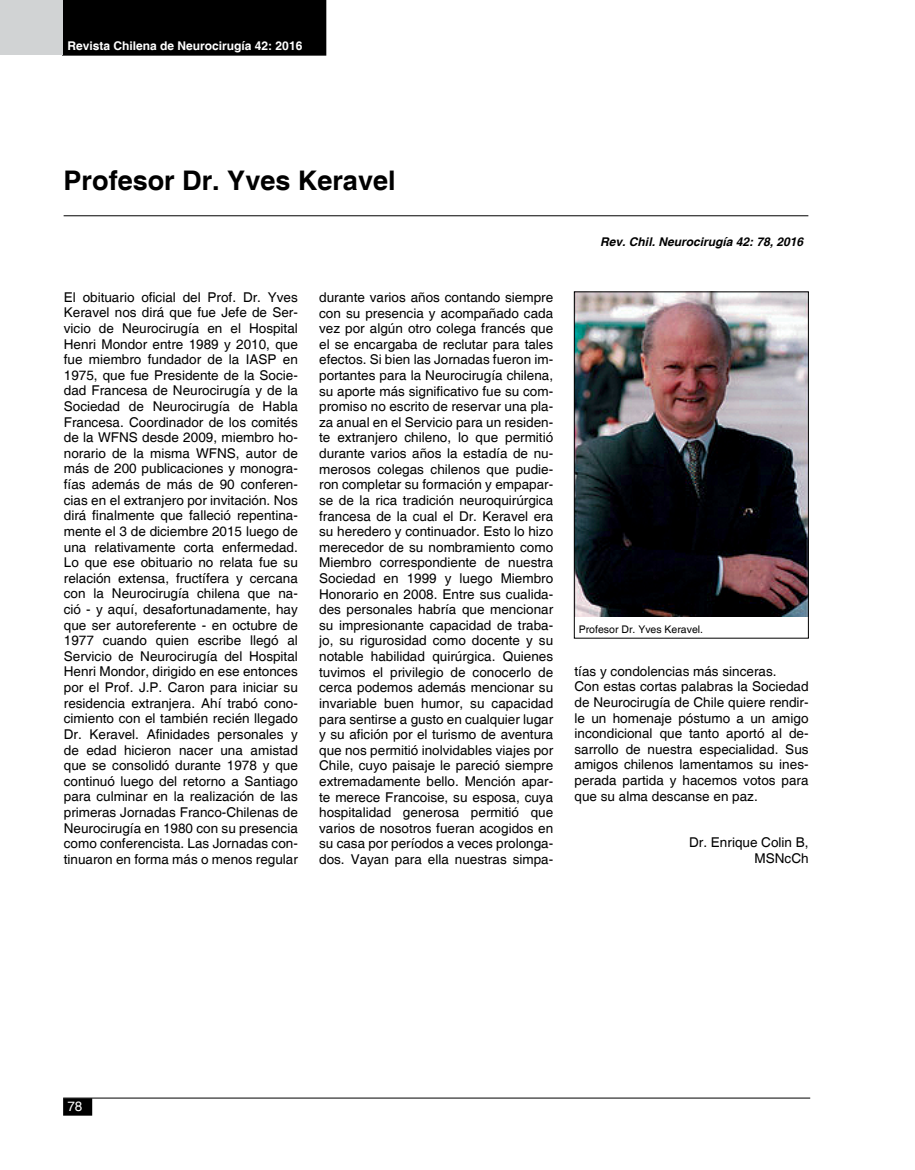
<style>
.page{position:relative;width:915px;height:1170px;background:#fff}
.page>*{position:absolute;margin:0;border:0;box-sizing:border-box;transform-origin:0 0}
.t1{font:700 27px "Helvetica";color:#000}
.t2{font:13.5px/15.6px "Helvetica";color:#000;text-align:justify}
.t3{font:13.5px "Helvetica";color:#fff}
.t4{font:700 12px "Helvetica";color:#fff}
.t5{font:italic 700 12px "Helvetica";color:#000}
.t6{font:10.5px "Helvetica";color:#000}
</style>
<div class="page">
<div style="left:64px;top:1098px;width:27px;height:16px;background:#000"></div>
<div style="left:63px;top:1098px;width:29px;height:17px;border:2px solid #000"></div>
<hr style="left:63px;top:1097px;width:747px;height:1px;background:#000">
<div style="left:62px;top:0;width:264px;height:56px;background:#000"></div>
<div style="left:0;top:0;width:62px;height:55px;background:#d1d3d4"></div>
<hr style="left:64px;top:215px;width:744px;height:1px;background:#000">
<img style="left:576px;top:293px;width:230px;height:323px">
<div style="left:574px;top:291px;width:234px;height:347px;border:1px solid #000"></div>
<p class="t4" style="left:67px;top:39px;width:236px">Revista Chilena de Neurocirugía 42: 2016</p>
<h1 class="t1" style="left:64px;top:164px;width:333px">Profesor Dr. Yves Keravel</h1>
<p class="t2" style="left:64px;top:289px;width:235px">El obituario oficial del Prof. Dr. Yves Keravel nos dirá que fue Jefe de Ser&shy;vicio de Neurocirugía en el Hospital Henri Mondor entre 1989 y 2010, que fue miembro fundador de la IASP en 1975, que fue Presidente de la Socie&shy;dad Francesa de Neurocirugía y de la Sociedad de Neurocirugía de Habla Francesa. Coordinador de los comités de la WFNS desde 2009, miembro ho&shy;norario de la misma WFNS, autor de más de 200 publicaciones y monogra&shy;fías además de más de 90 conferen&shy;cias en el extranjero por invitación. Nos dirá finalmente que falleció repentina&shy;mente el 3 de diciembre 2015 luego de una relativamente corta enfermedad.<br>Lo que ese obituario no relata fue su relación extensa, fructífera y cercana con la Neurocirugía chilena que na&shy;ció - y aquí, desafortunadamente, hay que ser autoreferente - en octubre de 1977 cuando quien escribe llegó al Servicio de Neurocirugía del Hospital Henri Mondor, dirigido en ese entonces por el Prof. J.P. Caron para iniciar su residencia extranjera. Ahí trabó cono&shy;cimiento con el también recién llegado Dr. Keravel. Afinidades personales y de edad hicieron nacer una amistad que se consolidó durante 1978 y que continuó luego del retorno a Santiago para culminar en la realización de las primeras Jornadas Franco-Chilenas de Neurocirugía en 1980 con su presencia como conferencista. Las Jornadas con&shy;tinuaron en forma más o menos regular</p>
<p class="t2" style="left:319px;top:290px;width:235px">durante varios años contando siempre con su presencia y acompañado cada vez por algún otro colega francés que el se encargaba de reclutar para tales efectos. Si bien las Jornadas fueron im&shy;portantes para la Neurocirugía chilena, su aporte más significativo fue su com&shy;promiso no escrito de reservar una pla&shy;za anual en el Servicio para un residen&shy;te extranjero chileno, lo que permitió durante varios años la estadía de nu&shy;merosos colegas chilenos que pudie&shy;ron completar su formación y empapar&shy;se de la rica tradición neuroquirúrgica francesa de la cual el Dr. Keravel era su heredero y continuador. Esto lo hizo merecedor de su nombramiento como Miembro correspondiente de nuestra Sociedad en 1999 y luego Miembro Honorario en 2008. Entre sus cualida&shy;des personales habría que mencionar su impresionante capacidad de traba&shy;jo, su rigurosidad como docente y su notable habilidad quirúrgica. Quienes tuvimos el privilegio de conocerlo de cerca podemos además mencionar su invariable buen humor, su capacidad para sentirse a gusto en cualquier lugar y su afición por el turismo de aventura que nos permitió inolvidables viajes por Chile, cuyo paisaje le pareció siempre extremadamente bello. Mención apar&shy;te merece Francoise, su esposa, cuya hospitalidad generosa permitió que varios de nosotros fueran acogidos en su casa por períodos a veces prolonga&shy;dos. Vayan para ella nuestras simpa-</p>
<p class="t5" style="left:600px;top:234px;width:204px">Rev. Chil. Neurocirugía 42: 78, 2016</p>
<p class="t6" style="left:578px;top:623px;width:126px">Profesor Dr. Yves Keravel.</p>
<p class="t2" style="left:574px;top:663px;width:235px;text-align:left">tías y condolencias más sinceras.<br>Con estas cortas palabras la Sociedad de Neurocirugía de Chile quiere rendir&shy;le un homenaje póstumo a un amigo incondicional que tanto aportó al de&shy;sarrollo de nuestra especialidad. Sus amigos chilenos lamentamos su ines&shy;perada partida y hacemos votos para que su alma descanse en paz.</p>
<p class="t2" style="left:689px;top:835px;width:121px;text-align:right">Dr. Enrique Colin B,<br>MSNcCh</p>
<p class="t3" style="left:67px;top:1098px;width:17px">78</p>
</div>
